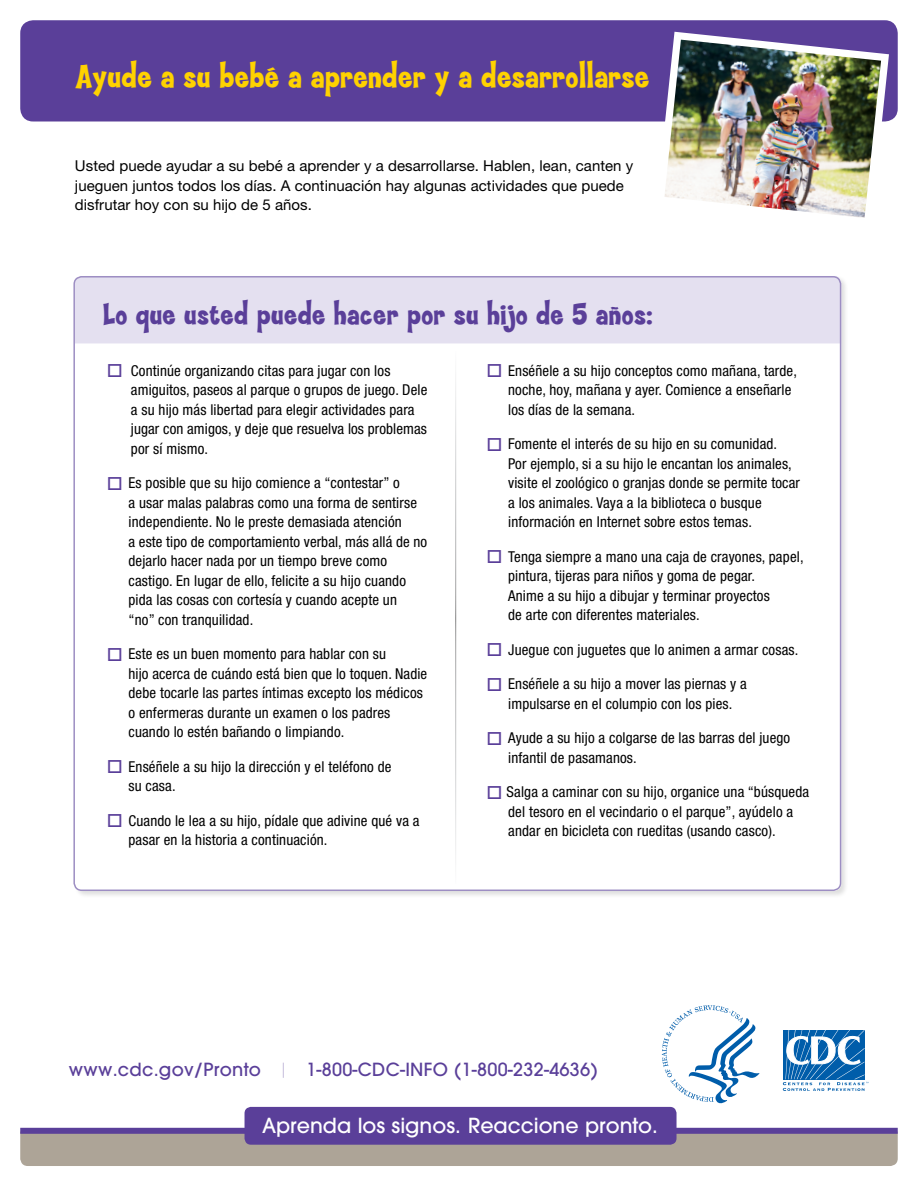
<style>
.page{position:relative;width:918px;height:1188px;background:#fff}
.page>*{position:absolute;margin:0;border:0;box-sizing:border-box;transform-origin:0 0}
.t1{font:800 34.5px "Coop";letter-spacing:.005em;color:#ffd200}
.t2{font:800 31.5px "Coop";letter-spacing:.01em;color:#5a3f99}
.t3{font:500 20.7px "Avant Garde";color:#fff}
.t4{font:500 18px "Avant Garde";letter-spacing:.015em;color:#5a3f99}
.t5{font:condensed 15px/19.5px "Helvetica Neue";letter-spacing:.01em;color:#000}
.t6{font:15px/19.5px "Helvetica Neue";letter-spacing:.005em;color:#000}
.s1{color:#5a3f99}
.s2{font-weight:200;color:#9d8ec3}
</style>
<div class="page">
<div style="left:74px;top:275px;width:775px;height:624px;background:#000;opacity:.13"></div>
<div style="left:75px;top:276px;width:766px;height:615px;background:#fff;border-radius:8px"></div>
<div style="left:75px;top:276px;width:766px;height:67px;background:#e4e0f0"></div>
<div style="left:20px;top:20px;width:878px;height:102px;background:#5a3f99;border-radius:13px"></div>
<div style="left:20px;top:1134px;width:878px;height:32px;background:#ada497"></div>
<div style="left:20px;top:1128px;width:878px;height:6px;background:#5a3f99"></div>
<div style="left:245px;top:1107px;width:432px;height:38px;background:#5a3f99;border-radius:6px"></div>
<svg style="left:656px;top:32px;width:233px;height:90px"></svg>
<img style="left:664px;top:40px;width:217px;height:178px">
<svg style="left:783px;top:1030px;width:85px;height:61px"></svg>
<svg style="left:662px;top:1005px;width:98px;height:98px"></svg>
<h1 class="t1" style="left:75px;top:57px;width:576px">Ayude a su bebé a aprender y a desarrollarse</h1>
<p class="t6" style="left:75px;top:156px;width:560px">Usted puede ayudar a su bebé a aprender y a desarrollarse. Hablen, lean, canten y jueguen juntos todos los días. A continuación hay algunas actividades que puede disfrutar hoy con su hijo de 5 años.</p>
<p class="t2" style="left:103px;top:297px;width:551px">Lo que usted puede hacer por su hijo de 5 años:</p>
<p class="t5" style="left:131px;top:361px;width:298px;text-indent:-24px"><span class="s1">□</span> Continúe organizando citas para jugar con los amiguitos, paseos al parque o grupos de juego. Dele a su hijo más libertad para elegir actividades para jugar con amigos, y deje que resuelva los problemas por sí mismo.</p>
<p class="t5" style="left:129px;top:473px;width:300px;text-indent:-22px"><span class="s1">□</span> Es posible que su hijo comience a “contestar” o<br>a usar malas palabras como una forma de sentirse independiente. No le preste demasiada atención<br>a este tipo de comportamiento verbal, más allá de no dejarlo hacer nada por un tiempo breve como castigo. En lugar de ello, felicite a su hijo cuando pida las cosas con cortesía y cuando acepte un<br>“no” con tranquilidad.</p>
<p class="t5" style="left:129px;top:644px;width:300px;text-indent:-22px"><span class="s1">□</span> Este es un buen momento para hablar con su<br>hijo acerca de cuándo está bien que lo toquen. Nadie debe tocarle las partes íntimas excepto los médicos o enfermeras durante un examen o los padres cuando lo estén bañando o limpiando.</p>
<p class="t5" style="left:129px;top:757px;width:264px;text-indent:-22px"><span class="s1">□</span> Enséñele a su hijo la dirección y el teléfono de su casa.</p>
<p class="t5" style="left:129px;top:811px;width:293px;text-indent:-22px"><span class="s1">□</span> Cuando le lea a su hijo, pídale que adivine qué va a pasar en la historia a continuación.</p>
<p class="t5" style="left:508px;top:361px;width:290px;text-indent:-22px"><span class="s1">□</span> Enséñele a su hijo conceptos como mañana, tarde, noche, hoy, mañana y ayer. Comience a enseñarle los días de la semana.</p>
<p class="t5" style="left:508px;top:434px;width:293px;text-indent:-22px"><span class="s1">□</span> Fomente el interés de su hijo en su comunidad.<br>Por ejemplo, si a su hijo le encantan los animales, visite el zoológico o granjas donde se permite tocar a los animales. Vaya a la biblioteca o busque información en Internet sobre estos temas.</p>
<p class="t5" style="left:508px;top:547px;width:297px;text-indent:-22px"><span class="s1">□</span> Tenga siempre a mano una caja de crayones, papel, pintura, tijeras para niños y goma de pegar.<br>Anime a su hijo a dibujar y terminar proyectos<br>de arte con diferentes materiales.</p>
<p class="t5" style="left:487px;top:640px;width:313px"><span class="s1">□</span> Juegue con juguetes que lo animen a armar cosas.</p>
<p class="t5" style="left:487px;top:674px;width:262px;text-align:center"><span class="s1">□</span> Enséñele a su hijo a mover las piernas y a impulsarse en el columpio con los pies.</p>
<p class="t5" style="left:508px;top:728px;width:284px;text-indent:-22px"><span class="s1">□</span> Ayude a su hijo a colgarse de las barras del juego infantil de pasamanos.</p>
<p class="t5" style="left:508px;top:782px;width:302px;text-indent:-22px"><span class="s1">□</span> Salga a caminar con su hijo, organice una “búsqueda del tesoro en el vecindario o el parque”, ayúdelo a andar en bicicleta con rueditas (usando casco).</p>
<p class="t4" style="left:69px;top:1058px;width:530px">www.cdc.gov/Pronto <span class="s2">|</span> 1-800-CDC-INFO (1-800-232-4636)</p>
<p class="t3" style="left:262px;top:1112px;width:397px">Aprenda los signos. Reaccione pronto.</p>
</div>
